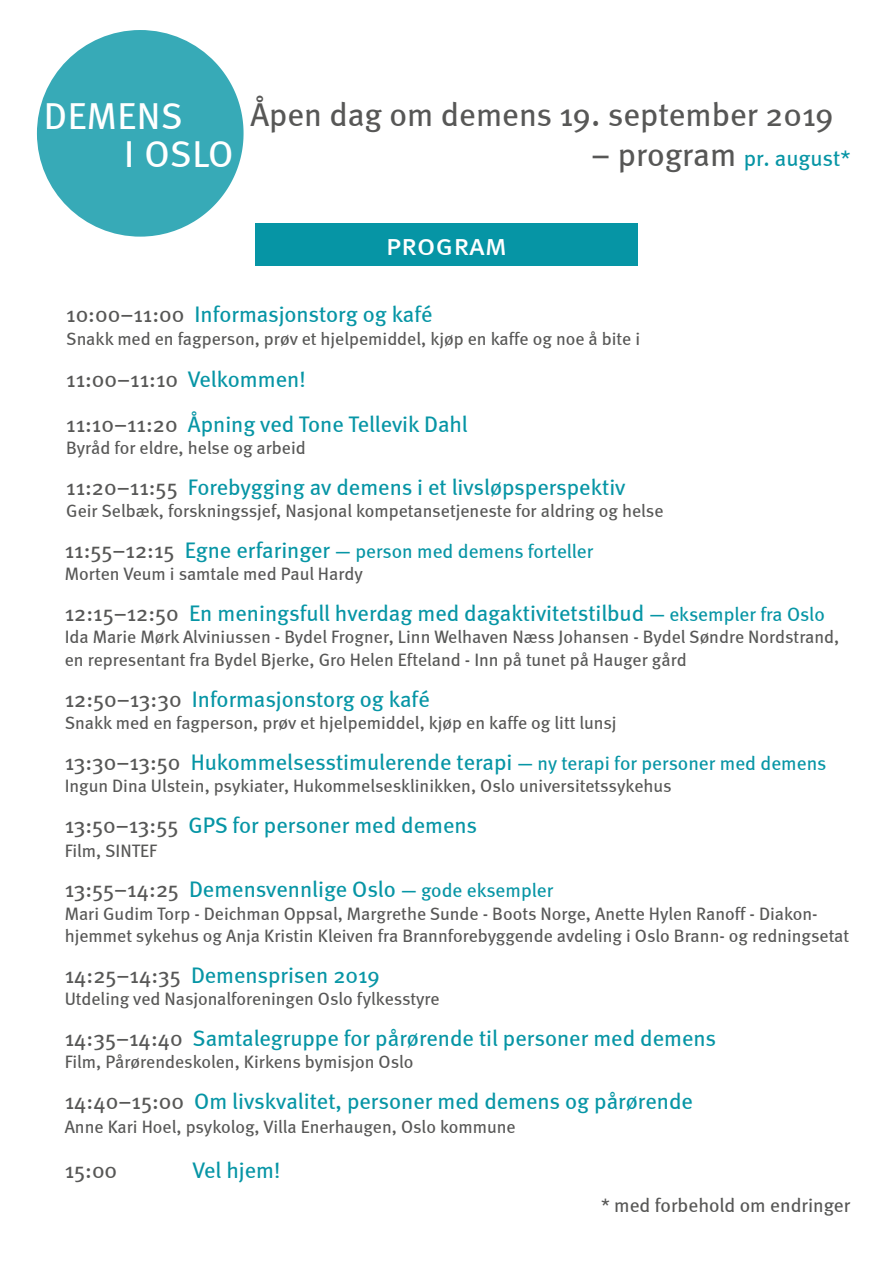
<style>
.page{position:relative;width:893px;height:1263px;background:#fff}
.page>*{position:absolute;margin:0;border:0;box-sizing:border-box;transform-origin:0 0}
.t1{font:37.5px/37.5px "Meta Book Caps";color:#fff}
.t2{font:33px "Meta";color:#575756}
.t3{font:30px "Meta Book Caps";color:#fff}
.t4{font:22.5px/45px "Meta";color:#0695a5}
.t5{font:22.5px "Meta";color:#575756}
.t6{font:19.5px "Meta";color:#0695a5}
.t7{font:19.5px "Meta";color:#575756}
.t8{font:18px/22.5px "Meta";color:#575756}
.s1{font-size:33px;color:#575756}
.s2{color:#575756}
.s3{font-size:22.5px;color:#575756}
.s4{font-size:22.5px}
.s5{font-size:19.5px}
</style>
<div class="page">
<svg style="left:36px;top:30px;width:208px;height:207px"></svg>
<div style="left:255px;top:223px;width:383px;height:43px;background:#0695a5"></div>
<h1 class="t1" style="left:124px;top:97px;width:111px;text-indent:-80px">DEMENS<br>I OSLO</h1>
<h2 class="t2" style="left:250px;top:95px;width:585px">Åpen dag om demens 19. september 2019</h2>
<p class="t4" style="left:591px;top:135px;width:261px"><span class="s1">– program</span> pr. august*</p>
<h3 class="t3" style="left:386px;top:227px;width:123px">program</h3>
<p class="t4" style="left:66px;top:292px;width:368px"><span class="s2">10:00–11:00</span> Informasjonstorg og kafé</p>
<p class="t8" style="left:66px;top:327px;width:575px">Snakk med en fagperson, prøv et hjelpemiddel, kjøp en kaffe og noe å bite i</p>
<p class="t4" style="left:66px;top:356px;width:403px"><span class="s2">11:00–11:10</span> Velkommen!<br><span class="s2">11:10–11:20</span> Åpning ved Tone Tellevik Dahl</p>
<p class="t8" style="left:66px;top:437px;width:241px">Byråd for eldre, helse og arbeid</p>
<p class="t4" style="left:66px;top:464px;width:561px"><span class="s2">11:20–11:55</span> Forebygging av demens i et livsløpsperspektiv</p>
<p class="t8" style="left:66px;top:500px;width:599px">Geir Selbæk, forskningssjef, Nasjonal kompetansetjeneste for aldring og helse</p>
<p class="t6" style="left:65px;top:540px;width:530px"><span class="s3">11:55–12:15</span> <span class="s4">Egne erfaringer</span> — person med demens forteller</p>
<p class="t8" style="left:65px;top:563px;width:300px">Morten Veum i samtale med Paul Hardy</p>
<p class="t4" style="left:65px;top:590px;width:762px"><span class="s2">12:15–12:50</span> En meningsfull hverdag med dagaktivitetstilbud <span class="s5">— eksempler fra Oslo</span></p>
<p class="t8" style="left:65px;top:626px;width:776px">Ida Marie Mørk Alviniussen - Bydel Frogner, Linn Welhaven Næss Johansen - Bydel Søndre Nordstrand, en representant fra Bydel Bjerke, Gro Helen Efteland - Inn på tunet på Hauger gård</p>
<p class="t4" style="left:65px;top:676px;width:367px"><span class="s2">12:50–13:30</span> Informasjonstorg og kafé</p>
<p class="t8" style="left:65px;top:711px;width:553px">Snakk med en fagperson, prøv et hjelpemiddel, kjøp en kaffe og litt lunsj</p>
<p class="t4" style="left:65px;top:739px;width:763px"><span class="s2">13:30–13:50</span> Hukommelsesstimulerende terapi <span class="s5">— ny terapi for personer med demens</span></p>
<p class="t8" style="left:65px;top:774px;width:609px">Ingun Dina Ulstein, psykiater, Hukommelsesklinikken, Oslo universitetssykehus</p>
<p class="t4" style="left:65px;top:802px;width:414px"><span class="s2">13:50–13:55</span> GPS for personer med demens</p>
<p class="t8" style="left:65px;top:839px;width:94px">Film, SINTEF</p>
<p class="t4" style="left:65px;top:866px;width:490px"><span class="s2">13:55–14:25</span> Demensvennlige Oslo <span class="s5">— gode eksempler</span></p>
<p class="t8" style="left:65px;top:902px;width:786px">Mari Gudim Torp - Deichman Oppsal, Margrethe Sunde - Boots Norge, Anette Hylen Ranoff - Diakon&shy;hjemmet sykehus og Anja Kristin Kleiven fra Brannforebyggende avdeling i Oslo Brann- og redningsetat</p>
<p class="t4" style="left:65px;top:952px;width:317px"><span class="s2">14:25–14:35</span> Demensprisen 2019</p>
<p class="t8" style="left:65px;top:987px;width:377px">Utdeling ved Nasjonalforeningen Oslo fylkesstyre</p>
<p class="t4" style="left:65px;top:1015px;width:653px"><span class="s2">14:35–14:40</span> Samtalegruppe for pårørende til personer med demens</p>
<p class="t8" style="left:65px;top:1050px;width:350px">Film, Pårørendeskolen, Kirkens bymisjon Oslo</p>
<p class="t4" style="left:65px;top:1078px;width:630px"><span class="s2">14:40–15:00</span> Om livskvalitet, personer med demens og pårørende</p>
<p class="t8" style="left:65px;top:1115px;width:452px">Anne Kari Hoel, psykolog, Villa Enerhaugen, Oslo kommune</p>
<p class="t5" style="left:65px;top:1156px;width:54px">15:00</p>
<p class="t4" style="left:193px;top:1147px;width:89px">Vel hjem!</p>
<p class="t7" style="left:601px;top:1194px;width:251px">* med forbehold om endringer</p>
</div>
